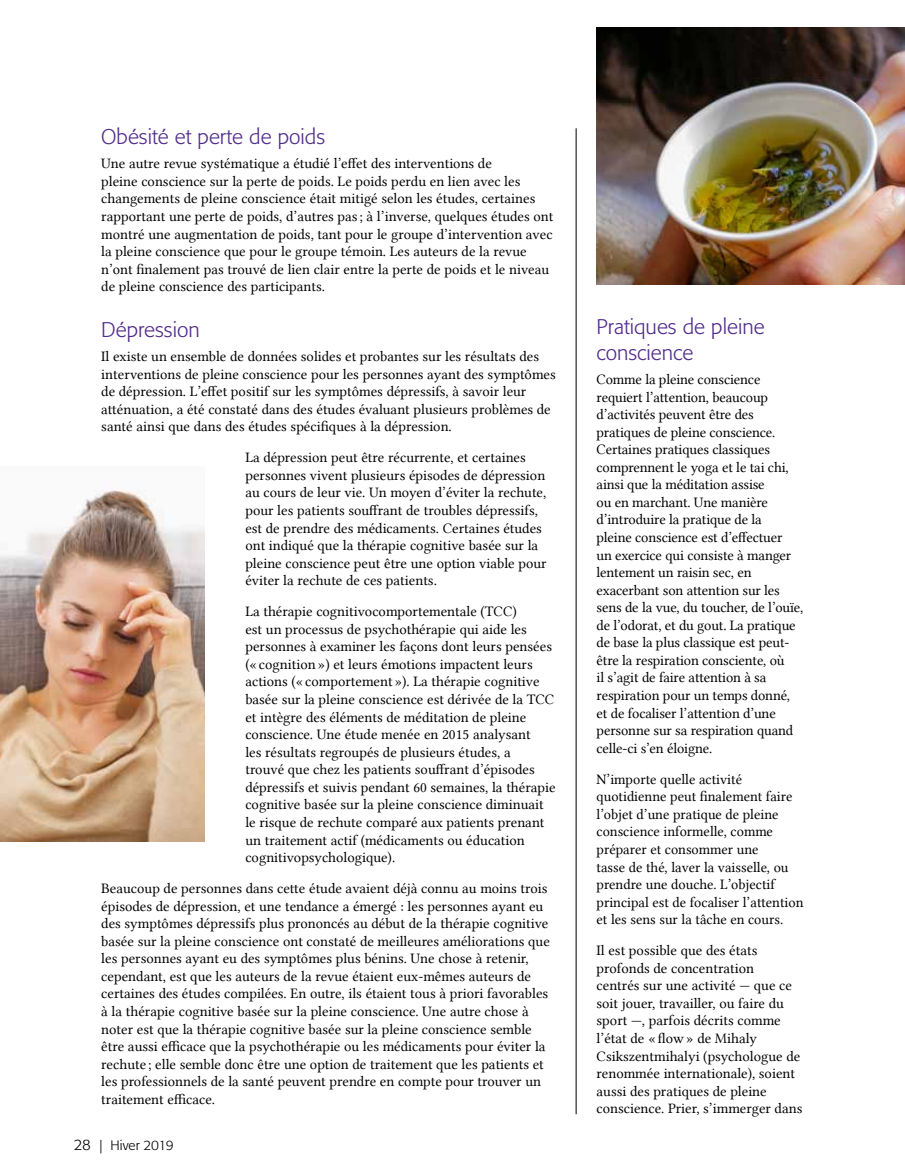
<style>
.page{position:relative;width:905px;height:1175px;background:#fff}
.page>*{position:absolute;margin:0;border:0;box-sizing:border-box;transform-origin:0 0}
.t1{font:300 21px/25.2px "Formata";color:#512b8b}
.t2{font:14.7px/17.5px "Lin Libertine";color:#000}
.t3{font:300 13.5px "Formata";color:#000}
.s1{font-size:15px}
</style>
<div class="page">
<img style="left:0;top:488px;width:205px;height:353px">
<hr style="left:576px;top:128px;width:1px;height:986px;background:#000">
<img style="left:596px;top:27px;width:308px;height:258px">
<h1 class="t1" style="left:101px;top:124px;width:225px">Obésité et perte de poids</h1>
<p class="t2" style="left:101px;top:155px;width:453px">Une autre revue systématique a étudié l’effet des interventions de<br>pleine conscience sur la perte de poids. Le poids perdu en lien avec les changements de pleine conscience était mitigé selon les études, certaines rapportant une perte de poids, d’autres pas ; à l’inverse, quelques études ont montré une augmentation de poids, tant pour le groupe d’intervention avec la pleine conscience que pour le groupe témoin. Les auteurs de la revue n’ont finalement pas trouvé de lien clair entre la perte de poids et le niveau de pleine conscience des participants.</p>
<h1 class="t1" style="left:101px;top:317px;width:100px">Dépression</h1>
<p class="t2" style="left:101px;top:347px;width:456px">Il existe un ensemble de données solides et probantes sur les résultats des interventions de pleine conscience pour les personnes ayant des symptômes de dépression. L’effet positif sur les symptômes dépressifs, à savoir leur atténuation, a été constaté dans des études évaluant plusieurs problèmes de santé ainsi que dans des études spécifiques à la dépression.</p>
<p class="t2" style="left:245px;top:449px;width:303px">La dépression peut être récurrente, et certaines personnes vivent plusieurs épisodes de dépression au cours de leur vie. Un moyen d’éviter la rechute, pour les patients souffrant de troubles dépressifs, est de prendre des médicaments. Certaines études ont indiqué que la thérapie cognitive basée sur la pleine conscience peut être une option viable pour éviter la rechute de ces patients.</p>
<p class="t2" style="left:245px;top:602px;width:312px">La thérapie cognitivocomportementale (TCC)<br>est un processus de psychothérapie qui aide les personnes à examiner les façons dont leurs pensées (« cognition ») et leurs émotions impactent leurs actions (« comportement »). La thérapie cognitive basée sur la pleine conscience est dérivée de la TCC et intègre des éléments de méditation de pleine conscience. Une étude menée en 2015 analysant<br>les résultats regroupés de plusieurs études, a<br>trouvé que chez les patients souffrant d’épisodes dépressifs et suivis pendant 60 semaines, la thérapie cognitive basée sur la pleine conscience diminuait le risque de rechute comparé aux patients prenant un traitement actif (médicaments ou éducation cognitivopsychologique).</p>
<p class="t2" style="left:101px;top:879px;width:450px">Beaucoup de personnes dans cette étude avaient déjà connu au moins trois épisodes de dépression, et une tendance a émergé : les personnes ayant eu des symptômes dépressifs plus prononcés au début de la thérapie cognitive basée sur la pleine conscience ont constaté de meilleures améliorations que les personnes ayant eu des symptômes plus bénins. Une chose à retenir, cependant, est que les auteurs de la revue étaient eux-mêmes auteurs de certaines des études compilées. En outre, ils étaient tous à priori favorables à la thérapie cognitive basée sur la pleine conscience. Une autre chose à noter est que la thérapie cognitive basée sur la pleine conscience semble être aussi efficace que la psychothérapie ou les médicaments pour éviter la rechute ; elle semble donc être une option de traitement que les patients et les professionnels de la santé peuvent prendre en compte pour trouver un traitement efficace.</p>
<p class="t3" style="left:74px;top:1137px;width:101px"><span class="s1">28</span> | Hiver 2019</p>
<h1 class="t1" style="left:596px;top:315px;width:170px">Pratiques de pleine conscience</h1>
<p class="t2" style="left:596px;top:370px;width:208px">Comme la pleine conscience requiert l’attention, beaucoup d’activités peuvent être des pratiques de pleine conscience.<br>Certaines pratiques classiques comprennent le yoga et le tai chi, ainsi que la méditation assise<br>ou en marchant. Une manière d’introduire la pratique de la<br>pleine conscience est d’effectuer<br>un exercice qui consiste à manger lentement un raisin sec, en exacerbant son attention sur les sens de la vue, du toucher, de l’ouïe, de l’odorat, et du gout. La pratique de base la plus classique est peut&shy;être la respiration consciente, où<br>il s’agit de faire attention à sa respiration pour un temps donné, et de focaliser l’attention d’une personne sur sa respiration quand celle-ci s’en éloigne.</p>
<p class="t2" style="left:596px;top:770px;width:208px">N’importe quelle activité quotidienne peut finalement faire l’objet d’une pratique de pleine conscience informelle, comme préparer et consommer une<br>tasse de thé, laver la vaisselle, ou prendre une douche. L’objectif principal est de focaliser l’attention et les sens sur la tâche en cours.</p>
<p class="t2" style="left:596px;top:941px;width:207px">Il est possible que des états profonds de concentration<br>centrés sur une activité — que ce soit jouer, travailler, ou faire du sport —, parfois décrits comme l’état de « flow » de Mihaly<br>Csikszentmihalyi (psychologue de renommée internationale), soient aussi des pratiques de pleine conscience. Prier, s’immerger dans</p>
</div>
